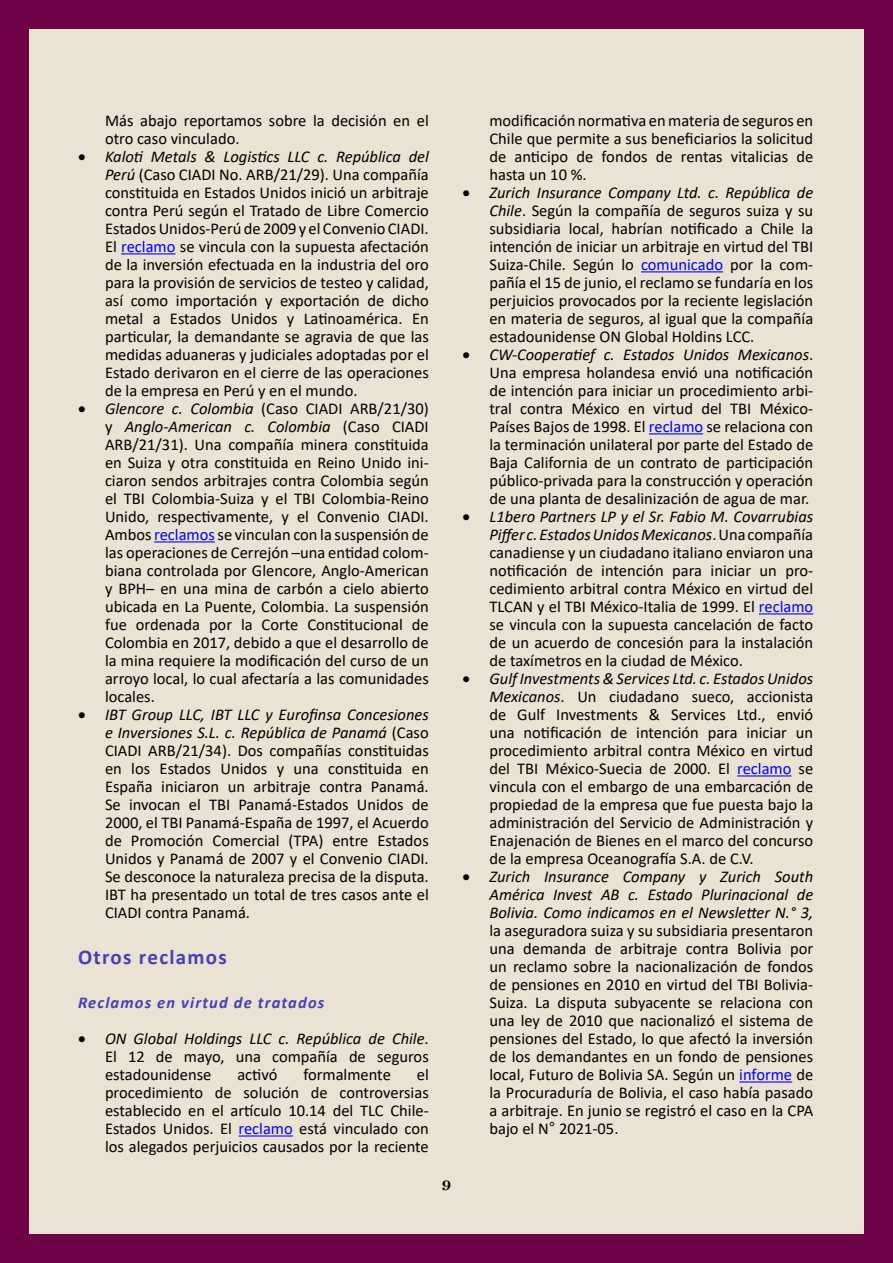
<style>
.page{position:relative;width:893px;height:1263px;background:#eae2d2}
.page>*{position:absolute;margin:0;border:0;box-sizing:border-box;transform-origin:0 0}
.t1{font:700 21px "Calibri";letter-spacing:.06em;color:#4441b7}
.t2{font:18px "Bell MT Bold";color:#000}
.t3{font:16.5px/18px "Calibri";color:#000;text-align:justify}
.t4{font:italic 16.5px/18px "Calibri";color:#000;text-align:justify}
.t5{font:italic 700 16.5px "Calibri";letter-spacing:.07em;color:#4441b7}
.s1{font-style:italic}
.s2{color:#00f}
.s3{font-family:"Arial"}
</style>
<div class="page">
<div style="left:0;top:0;width:29px;height:1263px;background:#6d0247"></div>
<div style="left:864px;top:0;width:29px;height:1263px;background:#6d0247"></div>
<div style="left:29px;top:1234px;width:835px;height:29px;background:#6d0247"></div>
<div style="left:29px;top:0;width:835px;height:29px;background:#6d0247"></div>
<hr style="left:641px;top:271px;width:82px;height:1px;background:#00f">
<hr style="left:649px;top:433px;width:54px;height:1px;background:#00f">
<hr style="left:759px;top:613px;width:54px;height:1px;background:#00f">
<hr style="left:737px;top:775px;width:54px;height:1px;background:#00f">
<hr style="left:739px;top:1081px;width:53px;height:1px;background:#00f">
<hr style="left:121px;top:253px;width:55px;height:1px;background:#00f">
<hr style="left:154px;top:541px;width:61px;height:1px;background:#00f">
<hr style="left:239px;top:1135px;width:54px;height:1px;background:#00f">
<p class="t3" style="left:105px;top:111px;width:325px">Más abajo reportamos sobre la decisión en el otro caso vinculado.</p>
<p class="t3" style="left:105px;top:147px;width:325px;text-indent:-27px">• <span class="s1">Kaloti Metals &amp; Logistics LLC c. República del Perú</span> (Caso CIADI No. ARB/21/29). Una compañía constituida en Estados Unidos inició un arbitraje contra Perú según el Tratado de Libre Comercio Estados Unidos-Perú de 2009 y el Convenio CIADI.<br>El <span class="s2">reclamo</span> se vincula con la supuesta afectación de la inversión efectuada en la industria del oro para la provisión de servicios de testeo y calidad, así como importación y exportación de dicho metal a Estados Unidos y Latinoamérica. En particular, la demandante se agravia de que las medidas aduaneras y judiciales adoptadas por el Estado derivaron en el cierre de las operaciones de la empresa en Perú y en el mundo.</p>
<p class="t3" style="left:105px;top:399px;width:325px;text-indent:-27px">• <span class="s1">Glencore c. Colombia</span> (Caso CIADI ARB/21/30) y <span class="s1">Anglo-American c. Colombia</span> (Caso CIADI ARB/21/31). Una compañía minera constituida en Suiza y otra constituida en Reino Unido ini&shy;ciaron sendos arbitrajes contra Colombia según el TBI Colombia-Suiza y el TBI Colombia-Reino Unido, respectivamente, y el Convenio CIADI.<br>Ambos <span class="s2">reclamos</span> se vinculan con la suspensión de las operaciones de Cerrejón –una entidad colom&shy;biana controlada por Glencore, Anglo-American y BPH– en una mina de carbón a cielo abierto ubicada en La Puente, Colombia. La suspensión fue ordenada por la Corte Constitucional de Colombia en 2017, debido a que el desarrollo de la mina requiere la modificación del curso de un arroyo local, lo cual afectaría a las comunidades locales.</p>
<p class="t3" style="left:105px;top:705px;width:325px;text-indent:-27px">• <span class="s1">IBT Group LLC, IBT LLC y Eurofinsa Concesiones e Inversiones S.L. c. República de Panamá</span> (Caso CIADI ARB/21/34). Dos compañías constituidas en los Estados Unidos y una constituida en España iniciaron un arbitraje contra Panamá.<br>Se invocan el TBI Panamá-Estados Unidos de 2000, el TBI Panamá-España de 1997, el Acuerdo de Promoción Comercial (TPA) entre Estados Unidos y Panamá de 2007 y el Convenio CIADI.<br>Se desconoce la naturaleza precisa de la disputa.<br>IBT ha presentado un total de tres casos ante el CIADI contra Panamá.</p>
<p class="t1" style="left:78px;top:942px;width:150px">Otros reclamos</p>
<p class="t5" style="left:78px;top:991px;width:248px">Reclamos en virtud de tratados</p>
<p class="t3" style="left:105px;top:1029px;width:325px;text-indent:-27px">• <span class="s1">ON Global Holdings LLC c. República de Chile</span>.<br>El 12 de mayo, una compañía de seguros estadounidense</p>
<p class="t3" style="left:237px;top:1065px;width:40px">activó</p>
<p class="t3" style="left:303px;top:1065px;width:89px">formalmente</p>
<p class="t3" style="left:105px;top:1065px;width:325px;text-indent:312px">el procedimiento de solución de controversias establecido en el artículo 10.14 del TLC Chile-Estados Unidos. El <span class="s2">reclamo</span> está vinculado con los alegados perjuicios causados por la reciente</p>
<p class="t3" style="left:489px;top:111px;width:325px">modificación normativa en materia de seguros en Chile que permite a sus beneficiarios la solicitud de anticipo de fondos de rentas vitalicias de hasta un 10 %.</p>
<p class="t3" style="left:489px;top:183px;width:325px;text-indent:-27px">• <span class="s1">Zurich Insurance Company Ltd. c. República de Chile</span>. Según la compañía de seguros suiza y su subsidiaria local, habrían notificado a Chile la intención de iniciar un arbitraje en virtud del TBI Suiza-Chile. Según lo <span class="s2">comunicado</span> por la com&shy;pañía el 15 de junio, el reclamo se fundaría en los perjuicios provocados por la reciente legislación en materia de seguros, al igual que la compañía estadounidense ON Global Holdins LCC.</p>
<p class="t3" style="left:489px;top:345px;width:325px;text-indent:-27px">• <span class="s1">CW-Cooperatief c. Estados Unidos Mexicanos</span>.<br>Una empresa holandesa envió una notificación de intención para iniciar un procedimiento arbi&shy;tral contra México en virtud del TBI México-Países Bajos de 1998. El <span class="s2">reclamo</span> se relaciona con la terminación unilateral por parte del Estado de Baja California de un contrato de participación público-privada para la construcción y operación de una planta de desalinización de agua de mar.</p>
<p class="t3" style="left:489px;top:507px;width:325px;text-indent:-27px">• <span class="s1">L1bero Partners LP y el Sr. Fabio M. Covarrubias Piffer c. Estados Unidos Mexicanos</span>. Una compañía canadiense y un ciudadano italiano enviaron una notificación de intención para iniciar un pro&shy;cedimiento arbitral contra México en virtud del TLCAN y el TBI México-Italia de 1999. El <span class="s2">reclamo </span>se vincula con la supuesta cancelación de facto de un acuerdo de concesión para la instalación de taxímetros en la ciudad de México.</p>
<p class="t3" style="left:489px;top:669px;width:325px;text-indent:-27px">• <span class="s1">Gulf Investments &amp; Services Ltd. c. Estados Unidos Mexicanos</span>. Un ciudadano sueco, accionista de Gulf Investments &amp; Services Ltd., envió una notificación de intención para iniciar un procedimiento arbitral contra México en virtud del TBI México-Suecia de 2000. El <span class="s2">reclamo</span> se vincula con el embargo de una embarcación de propiedad de la empresa que fue puesta bajo la administración del Servicio de Administración y Enajenación de Bienes en el marco del concurso de la empresa Oceanografía S.A. de C.V.</p>
<p class="t4" style="left:489px;top:867px;width:325px;text-indent:-27px">• Zurich Insurance Company y Zurich South América Invest AB c. Estado Plurinacional de Bolivia. Como indicamos en el Newsletter N.° 3,</p>
<p class="t3" style="left:489px;top:921px;width:325px">la aseguradora suiza y su subsidiaria presentaron una demanda de arbitraje contra Bolivia por un reclamo sobre la nacionalización de fondos de pensiones en 2010 en virtud del TBI Bolivia-Suiza. La disputa subyacente se relaciona con una ley de 2010 que nacionalizó el sistema de pensiones del Estado, lo que afectó la inversión de los demandantes en un fondo de pensiones local, Futuro de Bolivia SA. Según un <span class="s2">informe</span> de la Procuraduría de Bolivia, el caso había pasado a arbitraje. En junio se registró el caso en la CPA bajo el N<span class="s3">°</span> 2021-05.</p>
<p class="t2" style="left:442px;top:1174px;width:11px">9</p>
</div>
